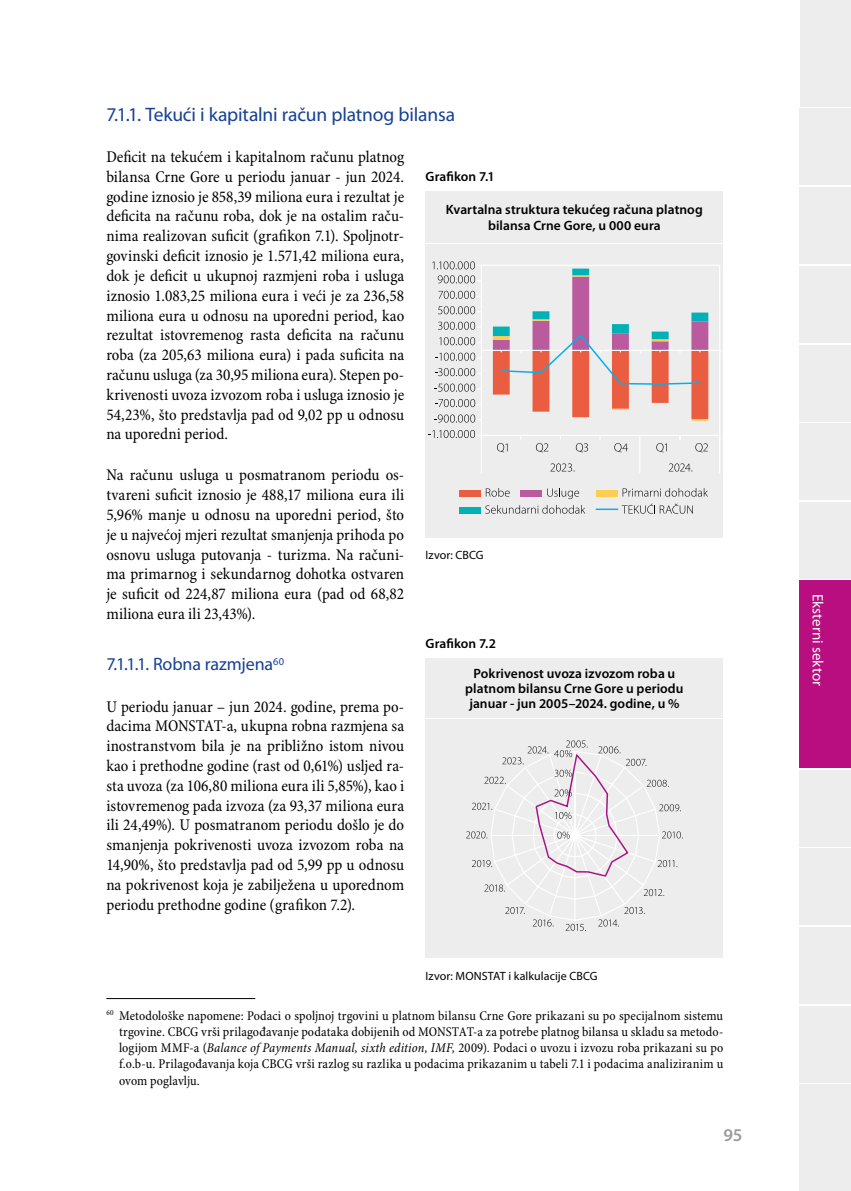
<style>
.page{position:relative;width:851px;height:1191px;background:#fff}
.page>*{position:absolute;margin:0;border:0;box-sizing:border-box;transform-origin:0 0}
.t1{font:19.5px "Myriad Pro";letter-spacing:-.01em;color:#164194}
.t2{font:18px "Myriad Pro";letter-spacing:-.005em;color:#164194}
.t3{font:600 18px "Myriad Pro";color:#9d9d9c}
.t4{font:condensed 16.5px/19.8px "Minion Pro";color:#000;text-align:justify}
.t5{font:15px "Myriad Pro";letter-spacing:.005em;color:#fff}
.t6{font:condensed 13.5px/16.2px "Minion Pro";letter-spacing:.015em;color:#000;text-align:justify}
.t7{font:600 13.5px/15px "Myriad Pro";letter-spacing:.005em;color:#000;text-align:center}
.t8{font:12px "Myriad Pro";letter-spacing:.005em;color:#000}
.s1{font-style:italic}
</style>
<div class="page">
<div style="left:799px;top:0;width:51px;height:106px;background:#ededed"></div>
<div style="left:799px;top:1084px;width:51px;height:107px;background:#ededed"></div>
<div style="left:799px;top:927px;width:51px;height:76px;background:#ededed"></div>
<div style="left:799px;top:1006px;width:51px;height:76px;background:#ededed"></div>
<div style="left:799px;top:848px;width:51px;height:77px;background:#ededed"></div>
<div style="left:799px;top:770px;width:51px;height:76px;background:#ededed"></div>
<div style="left:799px;top:502px;width:51px;height:76px;background:#ededed"></div>
<div style="left:799px;top:423px;width:51px;height:77px;background:#ededed"></div>
<div style="left:799px;top:345px;width:51px;height:76px;background:#ededed"></div>
<div style="left:799px;top:266px;width:51px;height:76px;background:#ededed"></div>
<div style="left:799px;top:187px;width:51px;height:77px;background:#ededed"></div>
<div style="left:799px;top:108px;width:51px;height:77px;background:#ededed"></div>
<div style="left:799px;top:581px;width:51px;height:187px;background:#b80e80"></div>
<hr style="left:106px;top:998px;width:149px;height:1px;background:#000">
<div style="left:425px;top:244px;width:298px;height:293px;background:#ededed"></div>
<div style="left:425px;top:191px;width:298px;height:51px;background:#ededed"></div>
<div style="left:425px;top:719px;width:298px;height:238px;background:#ededed"></div>
<div style="left:425px;top:658px;width:298px;height:59px;background:#ededed"></div>
<hr style="left:481px;top:435px;width:238px;height:1px;background:#fff">
<hr style="left:481px;top:265px;width:238px;height:1px;background:#fff">
<hr style="left:481px;top:265px;width:1px;height:170px;background:#fff">
<hr style="left:719px;top:265px;width:1px;height:170px;background:#fff">
<hr style="left:481px;top:350px;width:238px;height:1px;background:#fff">
<svg style="left:493px;top:268px;width:215px;height:153px"></svg>
<svg style="left:434px;top:414px;width:47px;height:8px"></svg>
<svg style="left:435px;top:399px;width:46px;height:8px"></svg>
<svg style="left:434px;top:383px;width:47px;height:9px"></svg>
<svg style="left:435px;top:368px;width:46px;height:8px"></svg>
<svg style="left:435px;top:337px;width:46px;height:24px"></svg>
<svg style="left:438px;top:322px;width:43px;height:8px"></svg>
<svg style="left:438px;top:306px;width:43px;height:8px"></svg>
<svg style="left:438px;top:291px;width:43px;height:8px"></svg>
<svg style="left:437px;top:275px;width:44px;height:8px"></svg>
<svg style="left:432px;top:261px;width:49px;height:8px"></svg>
<div style="left:459px;top:490px;width:21px;height:6px;background:#eb5d40"></div>
<svg style="left:485px;top:488px;width:24px;height:9px"></svg>
<div style="left:520px;top:490px;width:22px;height:6px;background:#ba5b9e"></div>
<svg style="left:547px;top:488px;width:32px;height:11px"></svg>
<div style="left:596px;top:490px;width:21px;height:6px;background:#fece53"></div>
<svg style="left:622px;top:488px;width:86px;height:9px"></svg>
<div style="left:459px;top:507px;width:21px;height:6px;background:#00b2b6"></div>
<svg style="left:485px;top:505px;width:100px;height:9px"></svg>
<hr style="left:596px;top:508px;width:21px;height:2px;background:#00b1eb">
<svg style="left:621px;top:503px;width:71px;height:11px"></svg>
<svg style="left:428px;top:430px;width:54px;height:43px"></svg>
<svg style="left:639px;top:436px;width:1px;height:37px"></svg>
<svg style="left:719px;top:435px;width:1px;height:38px"></svg>
<svg style="left:497px;top:443px;width:10px;height:9px"></svg>
<svg style="left:536px;top:443px;width:12px;height:9px"></svg>
<svg style="left:575px;top:443px;width:13px;height:9px"></svg>
<svg style="left:614px;top:443px;width:13px;height:9px"></svg>
<svg style="left:656px;top:443px;width:10px;height:9px"></svg>
<svg style="left:695px;top:443px;width:12px;height:9px"></svg>
<svg style="left:550px;top:463px;width:24px;height:8px"></svg>
<svg style="left:669px;top:463px;width:23px;height:8px"></svg>
<svg style="left:466px;top:740px;width:215px;height:191px"></svg>
<p class="t1" style="left:106px;top:102px;width:350px">7.1.1. Tekući i kapitalni račun platnog bilansa</p>
<p class="t4" style="left:106px;top:147px;width:299px">Deficit na tekućem i kapitalnom računu platnog bilansa Crne Gore u periodu januar - jun 2024. godine iznosio je 858,39 miliona eura i rezultat je deficita na računu roba, dok je na ostalim raču&shy;nima realizovan suficit (grafikon 7.1). Spoljnotr&shy;govinski deficit iznosio je 1.571,42 miliona eura, dok je deficit u ukupnoj razmjeni roba i usluga iznosio 1.083,25 miliona eura i veći je za 236,58 miliona eura u odnosu na uporedni period, kao rezultat istovremenog rasta deficita na računu roba (za 205,63 miliona eura) i pada suficita na računu usluga (za 30,95 miliona eura). Stepen po&shy;krivenosti uvoza izvozom roba i usluga iznosio je 54,23%, što predstavlja pad od 9,02 pp u odnosu na uporedni period.</p>
<p class="t4" style="left:106px;top:466px;width:299px">Na računu usluga u posmatranom periodu os&shy;tvareni suficit iznosio je 488,17 miliona eura ili 5,96% manje u odnosu na uporedni period, što je u najvećoj mjeri rezultat smanjenja prihoda po osnovu usluga putovanja - turizma. Na računi&shy;ma primarnog i sekundarnog dohotka ostvaren je suficit od 224,87 miliona eura (pad od 68,82 miliona eura ili 23,43%).</p>
<p class="t2" style="left:106px;top:653px;width:179px">7.1.1.1. Robna razmjena<sup>60</sup></p>
<p class="t4" style="left:106px;top:697px;width:299px">U periodu januar – jun 2024. godine, prema po&shy;dacima MONSTAT-a, ukupna robna razmjena sa inostranstvom bila je na približno istom nivou kao i prethodne godine (rast od 0,61%) usljed ra&shy;sta uvoza (za 106,80 miliona eura ili 5,85%), kao i istovremenog pada izvoza (za 93,37 miliona eura ili 24,49%). U posmatranom periodu došlo je do smanjenja pokrivenosti uvoza izvozom roba na 14,90%, što predstavlja pad od 5,99 pp u odnosu na pokrivenost koja je zabilježena u uporednom periodu prethodne godine (grafikon 7.2).</p>
<p class="t7" style="left:425px;top:169px;width:71px">Grafikon 7.1</p>
<p class="t7" style="left:446px;top:200px;width:258px;line-height:16.2px">Kvartalna struktura tekućeg računa platnog bilansa Crne Gore, u 000 eura</p>
<p class="t8" style="left:425px;top:548px;width:60px">Izvor: CBCG</p>
<p class="t7" style="left:425px;top:636px;width:72px">Grafikon 7.2</p>
<p class="t7" style="left:465px;top:665px;width:220px">Pokrivenost uvoza izvozom roba u platnom bilansu Crne Gore u periodu januar - jun 2005–2024. godine, u %</p>
<p class="t8" style="left:425px;top:968px;width:173px">Izvor: MONSTAT i kalkulacije CBCG</p>
<p class="t6" style="left:119px;top:1008px;width:605px;text-indent:-13px"><sup>60</sup> Metodološke napomene: Podaci o spoljnoj trgovini u platnom bilansu Crne Gore prikazani su po specijalnom sistemu trgovine. CBCG vrši prilagođavanje podataka dobijenih od MONSTAT-a za potrebe platnog bilansa u skladu sa metodo&shy;logijom MMF-a (<span class="s1">Balance of Payments Manual, sixth edition, IMF,</span> 2009). Podaci o uvozu i izvozu roba prikazani su po f.o.b-u. Prilagođavanja koja CBCG vrši razlog su razlika u podacima prikazanim u tabeli 7.1 i podacima analiziranim u ovom poglavlju.</p>
<p class="t3" style="left:723px;top:1123px;width:20px">95</p>
<p class="t5" style="left:826px;top:593px;width:94px;rotate:90deg">Eksterni sektor</p>
</div>
